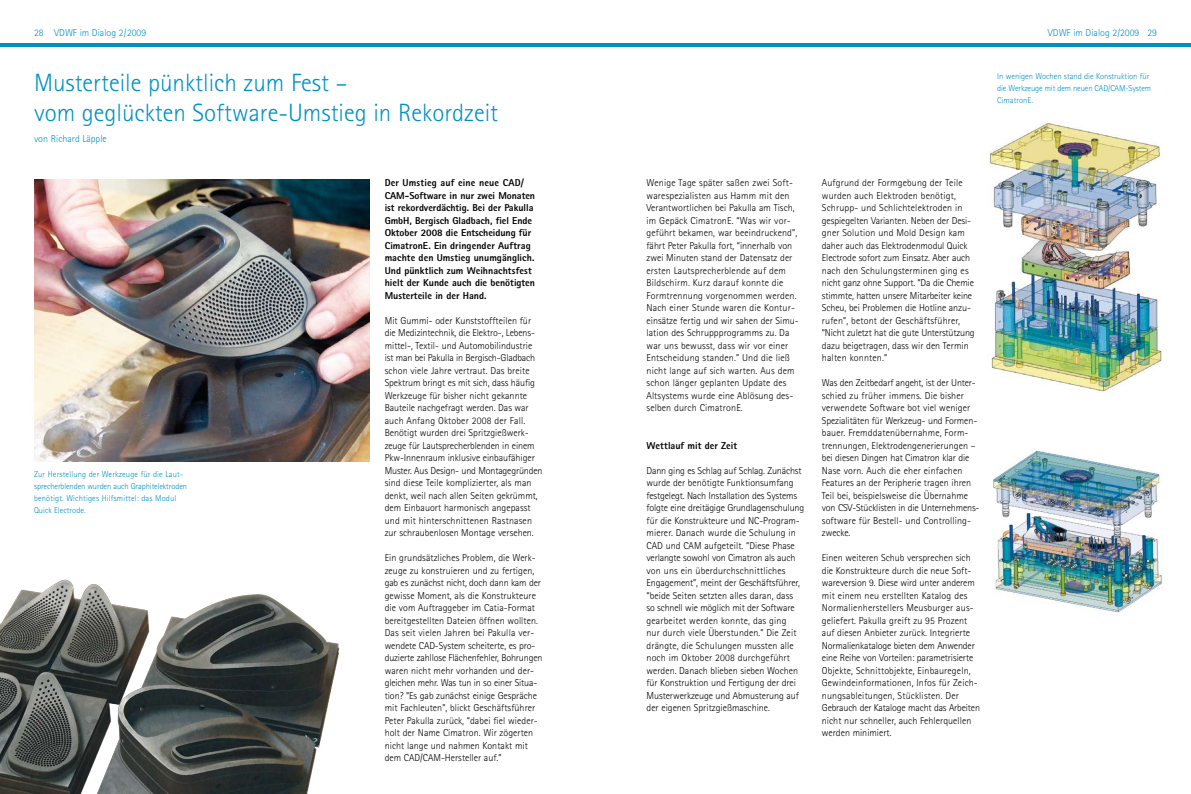
<style>
.page{position:relative;width:1191px;height:794px;background:#fff}
.page>*{position:absolute;margin:0;border:0;box-sizing:border-box;transform-origin:0 0}
.t1{font:300 25px/30px "Rotis Sans Serif Pro";color:#0091c3}
.t2{font:300 10px/12.5px "Rotis Sans Serif Pro";letter-spacing:.005em;color:#000}
.t3{font:800 10px/12.5px "Rotis Sans Serif Pro";color:#000}
.t4{font:300 10px "Rotis Sans Serif Pro";color:#0091c3}
.t5{font:300 8.5px/12px "Rotis Sans Serif Pro";color:#0091c3}
</style>
<div class="page">
<img style="left:989px;top:124px;width:173px;height:268px">
<hr style="left:0;top:43px;width:1191px;height:3px;background:#0091c3">
<img style="left:993px;top:450px;width:169px;height:162px">
<img style="left:0;top:579px;width:340px;height:215px">
<img style="left:34px;top:179px;width:335px;height:282px">
<p class="t4" style="left:34px;top:27px;width:114px">28 VDWF im Dialog 2/2009</p>
<p class="t4" style="left:1048px;top:27px;width:110px">VDWF im Dialog 2/2009 29</p>
<h1 class="t1" style="left:34px;top:68px;width:465px">Musterteile pünktlich zum Fest –<br>vom geglückten Software-Umstieg in Rekordzeit</h1>
<p class="t4" style="left:34px;top:133px;width:74px">von Richard Läpple</p>
<p class="t5" style="left:997px;top:71px;width:155px">In wenigen Wochen stand die Konstruktion für die Werkzeuge mit dem neuen CAD/CAM-System<br>CimatronE.</p>
<p class="t5" style="left:34px;top:468px;width:155px">Zur Herstellung der Werkzeuge für die Laut&shy;sprecherblenden wurden auch Graphitelektroden benötigt. Wichtiges Hilfsmittel: das Modul Quick Electrode.</p>
<p class="t3" style="left:385px;top:176px;width:152px">Der Umstieg auf eine neue CAD/ CAM-Software in nur zwei Monaten ist rekordverdächtig. Bei der Pakulla GmbH, Bergisch Gladbach, fiel Ende Oktober 2008 die Entscheidung für CimatronE. Ein dringender Auftrag machte den Umstieg unumgänglich.<br>Und pünktlich zum Weihnachtsfest hielt der Kunde auch die benötigten Musterteile in der Hand.</p>
<p class="t2" style="left:385px;top:314px;width:159px">Mit Gummi- oder Kunststoffteilen für die Medizintechnik, die Elektro-, Lebens&shy;mittel-, Textil- und Automobilindustrie ist man bei Pakulla in Bergisch-Gladbach schon viele Jahre vertraut. Das breite Spektrum bringt es mit sich, dass häufig Werkzeuge für bisher nicht gekannte Bauteile nachgefragt werden. Das war auch Anfang Oktober 2008 der Fall.<br>Benötigt wurden drei Spritzgießwerk&shy;zeuge für Lautsprecherblenden in einem Pkw-Innenraum inklusive einbaufähiger Muster. Aus Design- und Montagegründen sind diese Teile komplizierter, als man denkt, weil nach allen Seiten gekrümmt, dem Einbauort harmonisch angepasst und mit hinterschnittenen Rastnasen zur schraubenlosen Montage versehen.</p>
<p class="t2" style="left:385px;top:552px;width:159px">Ein grundsätzliches Problem, die Werk&shy;zeuge zu konstruieren und zu fertigen, gab es zunächst nicht, doch dann kam der gewisse Moment, als die Konstrukteure die vom Auftraggeber im Catia-Format bereitgestellten Dateien öffnen wollten.<br>Das seit vielen Jahren bei Pakulla ver&shy;wendete CAD-System scheiterte, es pro&shy;duzierte zahllose Flächenfehler, Bohrungen waren nicht mehr vorhanden und der&shy;gleichen mehr. Was tun in so einer Situa&shy;tion? “Es gab zunächst einige Gespräche mit Fachleuten”, blickt Geschäftsführer Peter Pakulla zurück, “dabei fiel wieder&shy;holt der Name Cimatron. Wir zögerten nicht lange und nahmen Kontakt mit dem CAD/CAM-Hersteller auf.”</p>
<p class="t2" style="left:646px;top:177px;width:153px">Wenige Tage später saßen zwei Soft&shy;warespezialisten aus Hamm mit den Verantwortlichen bei Pakulla am Tisch, im Gepäck CimatronE. “Was wir vor&shy;geführt bekamen, war beeindruckend”, fährt Peter Pakulla fort, “innerhalb von zwei Minuten stand der Datensatz der ersten Lautsprecherblende auf dem Bildschirm. Kurz darauf konnte die Formtrennung vorgenommen werden.<br>Nach einer Stunde waren die Kontur&shy;einsätze fertig und wir sahen der Simu&shy;lation des Schruppprogramms zu. Da war uns bewusst, dass wir vor einer Entscheidung standen.” Und die ließ nicht lange auf sich warten. Aus dem schon länger geplanten Update des Altsystems wurde eine Ablösung des&shy;selben durch CimatronE.</p>
<p class="t3" style="left:646px;top:439px;width:92px">Wettlauf mit der Zeit</p>
<p class="t2" style="left:646px;top:464px;width:159px">Dann ging es Schlag auf Schlag. Zunächst wurde der benötigte Funktionsumfang festgelegt. Nach Installation des Systems folgte eine dreitägige Grundlagenschulung für die Konstrukteure und NC-Program&shy;mierer. Danach wurde die Schulung in CAD und CAM aufgeteilt. “Diese Phase verlangte sowohl von Cimatron als auch von uns ein überdurchschnittliches Engagement”, meint der Geschäftsführer, “beide Seiten setzten alles daran, dass<br>so schnell wie möglich mit der Software gearbeitet werden konnte, das ging<br>nur durch viele Überstunden.” Die Zeit drängte, die Schulungen mussten alle noch im Oktober 2008 durchgeführt werden. Danach blieben sieben Wochen für Konstruktion und Fertigung der drei Musterwerkzeuge und Abmusterung auf der eigenen Spritzgießmaschine.</p>
<p class="t2" style="left:822px;top:177px;width:154px">Aufgrund der Formgebung der Teile wurden auch Elektroden benötigt, Schrupp- und Schlichtelektroden in gespiegelten Varianten. Neben der Desi&shy;gner Solution und Mold Design kam daher auch das Elektrodenmodul Quick Electrode sofort zum Einsatz. Aber auch nach den Schulungsterminen ging es nicht ganz ohne Support. “Da die Chemie stimmte, hatten unsere Mitarbeiter keine Scheu, bei Problemen die Hotline anzu&shy;rufen”, betont der Geschäftsführer, “Nicht zuletzt hat die gute Unterstützung dazu beigetragen, dass wir den Termin halten konnten.”</p>
<p class="t2" style="left:822px;top:377px;width:159px">Was den Zeitbedarf angeht, ist der Unter&shy;schied zu früher immens. Die bisher verwendete Software bot viel weniger Spezialitäten für Werkzeug- und Formen&shy;bauer. Fremddatenübernahme, Form&shy;trennungen, Elektrodengenerierungen – bei diesen Dingen hat Cimatron klar die Nase vorn. Auch die eher einfachen Features an der Peripherie tragen ihren Teil bei, beispielsweise die Übernahme von CSV-Stücklisten in die Unternehmens&shy;software für Bestell- und Controlling&shy;zwecke.</p>
<p class="t2" style="left:822px;top:552px;width:160px">Einen weiteren Schub versprechen sich die Konstrukteure durch die neue Soft&shy;wareversion 9. Diese wird unter anderem mit einem neu erstellten Katalog des Normalienherstellers Meusburger aus&shy;geliefert. Pakulla greift zu 95 Prozent auf diesen Anbieter zurück. Integrierte Normalienkataloge bieten dem Anwender eine Reihe von Vorteilen: parametrisierte Objekte, Schnittobjekte, Einbauregeln, Gewindeinformationen, Infos für Zeich&shy;nungsableitungen, Stücklisten. Der Gebrauch der Kataloge macht das Arbeiten nicht nur schneller, auch Fehlerquellen werden minimiert.</p>
</div>
